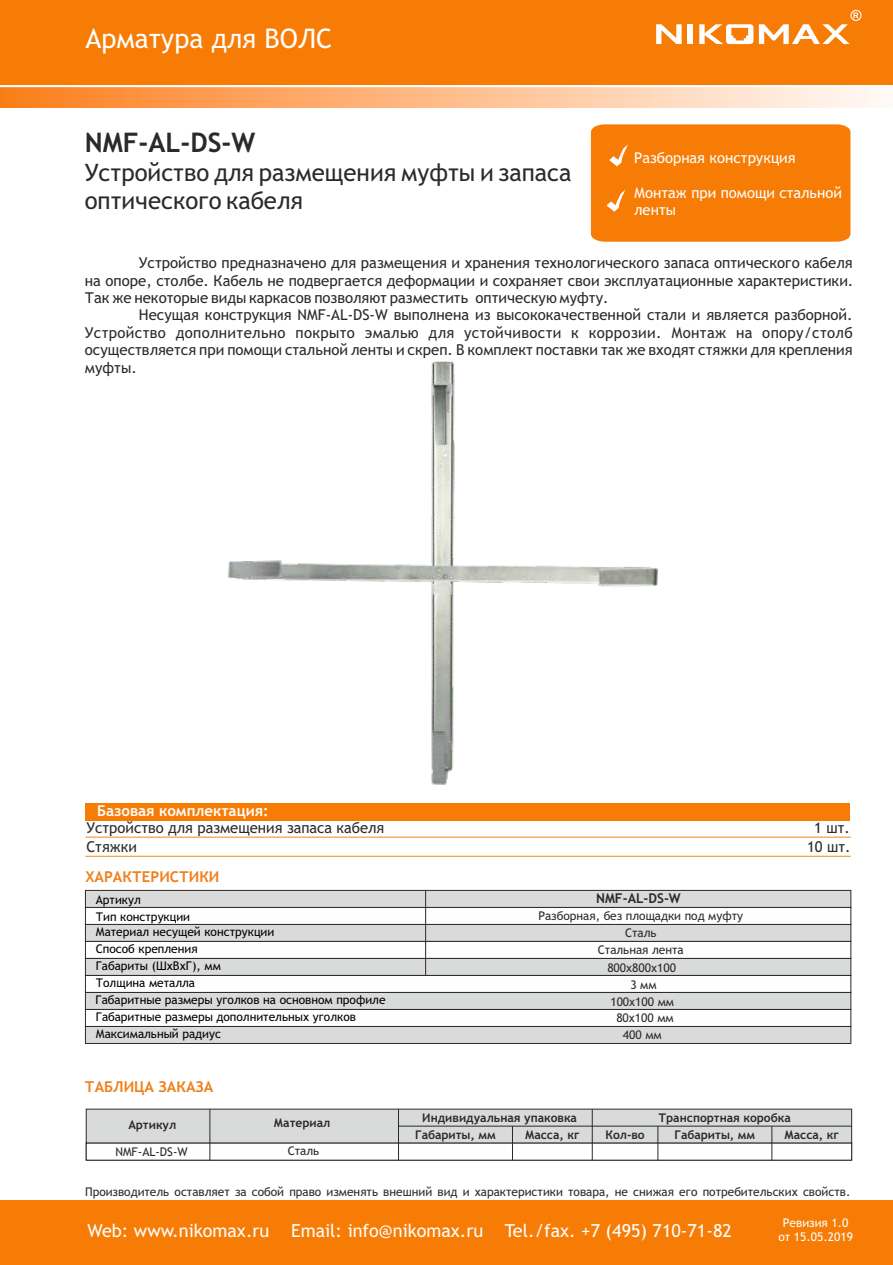
<style>
.page{position:relative;width:893px;height:1265px;background:#fff}
.page>*{position:absolute;margin:0;border:0;box-sizing:border-box;transform-origin:0 0}
.t1{font:27px "Trebuchet MS";color:#fefefe}
.t2{font:700 27px "Trebuchet MS";color:#2b2a29}
.t3{font:24px/27.9px "Trebuchet MS";color:#2b2a29}
.t4{font:18px "Trebuchet MS";color:#fefefe}
.t5{font:15px/17.4px "Trebuchet MS";color:#2b2a29;text-align:justify}
.t6{font:700 15px "Trebuchet MS";color:#ef7f1a}
.t7{font:700 15px "Trebuchet MS";color:#fefefe}
.t8{font:14.85px/17.2px "Trebuchet MS";color:#fefefe}
.t9{font:700 13.5px "Trebuchet MS";color:#2b2a29}
.t10{font:12px "Trebuchet MS";color:#2b2a29}
.t11{font:12px "Trebuchet MS";color:#000}
.t12{font:700 12px "Trebuchet MS";color:#2b2a29}
.t13{font:12px/14px "Trebuchet MS";color:#fefefe;text-align:center}
</style>
<div class="page">
<div style="left:0;top:1200px;width:893px;height:65px;background:#f77c06"></div>
<div style="left:0;top:0;width:893px;height:86px;background:#f77c06"></div>
<div style="left:0;top:86px;width:893px;height:21px;background:linear-gradient(to right,#fd7e1c,#fffaf8)"></div>
<hr style="left:0;top:85px;width:893px;height:2px;background:#fefefe">
<svg style="left:699px;top:24px;width:54px;height:20px"></svg>
<svg style="left:656px;top:24px;width:26px;height:20px"></svg>
<div style="left:688px;top:24px;width:5px;height:20px;background:#fefefe"></div>
<svg style="left:759px;top:10px;width:102px;height:34px"></svg>
<div style="left:591px;top:124px;width:259px;height:118px;background:#f77c06"></div>
<img style="left:85px;top:361px;width:766px;height:496px">
<svg style="left:85px;top:1108px;width:767px;height:53px"></svg>
<svg style="left:85px;top:890px;width:767px;height:154px"></svg>
<h1 class="t1" style="left:85px;top:28px;width:248px">Арматура для ВОЛС</h1>
<h1 class="t2" style="left:85px;top:132px;width:172px">NMF-AL-DS-W</h1>
<h2 class="t3" style="left:85px;top:160px;width:488px">Устройство для размещения муфты и запаса оптического кабеля</h2>
<p class="t8" style="left:634px;top:151px;width:163px">Разборная конструкция</p>
<p class="t8" style="left:634px;top:185px;width:209px">Монтаж при помощи стальной ленты</p>
<p class="t5" style="left:85px;top:255px;width:770px;text-indent:54px">Устройство предназначено для размещения и хранения технологического запаса оптического кабеля на опоре, столбе. Кабель не подвергается деформации и сохраняет свои эксплуатационные характеристики.<br>Так же некоторые виды каркасов позволяют разместить оптическую муфту.</p>
<p class="t5" style="left:85px;top:308px;width:769px;text-indent:54px">Несущая конструкция NMF-AL-DS-W выполнена из высококачественной стали и является разборной.<br>Устройство дополнительно покрыто эмалью для устойчивости к коррозии. Монтаж на опору/столб осуществляется при помощи стальной ленты и скреп. В комплект поставки так же входят стяжки для крепления муфты.</p>
<p class="t7" style="left:97px;top:804px;width:173px">Базовая комплектация:</p>
<p class="t5" style="left:87px;top:820px;width:299px">Устройство для размещения запаса кабеля</p>
<p class="t5" style="left:814px;top:820px;width:37px">1 шт.</p>
<p class="t5" style="left:87px;top:839px;width:52px">Стяжки</p>
<p class="t5" style="left:807px;top:839px;width:45px">10 шт.</p>
<p class="t6" style="left:85px;top:871px;width:136px">ХАРАКТЕРИСТИКИ</p>
<p class="t11" style="left:96px;top:895px;width:47px">Артикул</p>
<p class="t11" style="left:96px;top:912px;width:96px">Тип конструкции</p>
<p class="t9" style="left:596px;top:893px;width:86px">NMF-AL-DS-W</p>
<p class="t10" style="left:538px;top:911px;width:206px">Разборная, без площадки под муфту</p>
<p class="t11" style="left:96px;top:927px;width:180px">Материал несущей конструкции</p>
<p class="t10" style="left:625px;top:928px;width:33px">Сталь</p>
<p class="t11" style="left:96px;top:944px;width:103px">Способ крепления</p>
<p class="t10" style="left:598px;top:945px;width:87px">Стальная лента</p>
<p class="t11" style="left:96px;top:961px;width:127px">Габариты (ШхВхГ), мм</p>
<p class="t10" style="left:607px;top:963px;width:70px">800x800x100</p>
<p class="t11" style="left:96px;top:978px;width:101px">Толщина металла</p>
<p class="t10" style="left:630px;top:980px;width:28px">3 мм</p>
<p class="t11" style="left:96px;top:1029px;width:127px">Максимальный радиус</p>
<p class="t10" style="left:623px;top:1030px;width:40px">400 мм</p>
<p class="t11" style="left:96px;top:995px;width:291px">Габаритные размеры уголков на основном профиле</p>
<p class="t10" style="left:610px;top:997px;width:65px">100x100 мм</p>
<p class="t11" style="left:96px;top:1012px;width:262px">Габаритные размеры дополнительных уголков</p>
<p class="t10" style="left:616px;top:1013px;width:59px">80x100 мм</p>
<p class="t6" style="left:85px;top:1081px;width:130px">ТАБЛИЦА ЗАКАЗА</p>
<p class="t12" style="left:128px;top:1120px;width:49px">Артикул</p>
<p class="t10" style="left:97px;top:1146px;width:77px">NKL 9140C-OR</p>
<p class="t12" style="left:274px;top:1119px;width:58px">Материал</p>
<p class="t10" style="left:115px;top:1147px;width:74px">NMF-AL-DS-W</p>
<p class="t10" style="left:288px;top:1147px;width:33px">Сталь</p>
<p class="t12" style="left:422px;top:1113px;width:156px">Индивидуальная упаковка</p>
<p class="t12" style="left:658px;top:1113px;width:134px">Транспортная коробка</p>
<p class="t12" style="left:415px;top:1130px;width:82px">Габариты, мм</p>
<p class="t12" style="left:525px;top:1130px;width:56px">Масса, кг</p>
<p class="t12" style="left:605px;top:1130px;width:41px">Кол-во</p>
<p class="t12" style="left:674px;top:1130px;width:82px">Габариты, мм</p>
<p class="t12" style="left:784px;top:1130px;width:56px">Масса, кг</p>
<p class="t10" style="left:85px;top:1187px;width:767px">Производитель оставляет за собой право изменять внешний вид и характеристики товара, не снижая его потребительских свойств.</p>
<p class="t4" style="left:88px;top:1223px;width:646px">Web: www.nikomax.ru Email: info@nikomax.ru Tel./fax. +7 (495) 710-71-82</p>
<p class="t13" style="left:778px;top:1217px;width:76px">Ревизия 1.0 от 15.05.2019</p>
</div>
